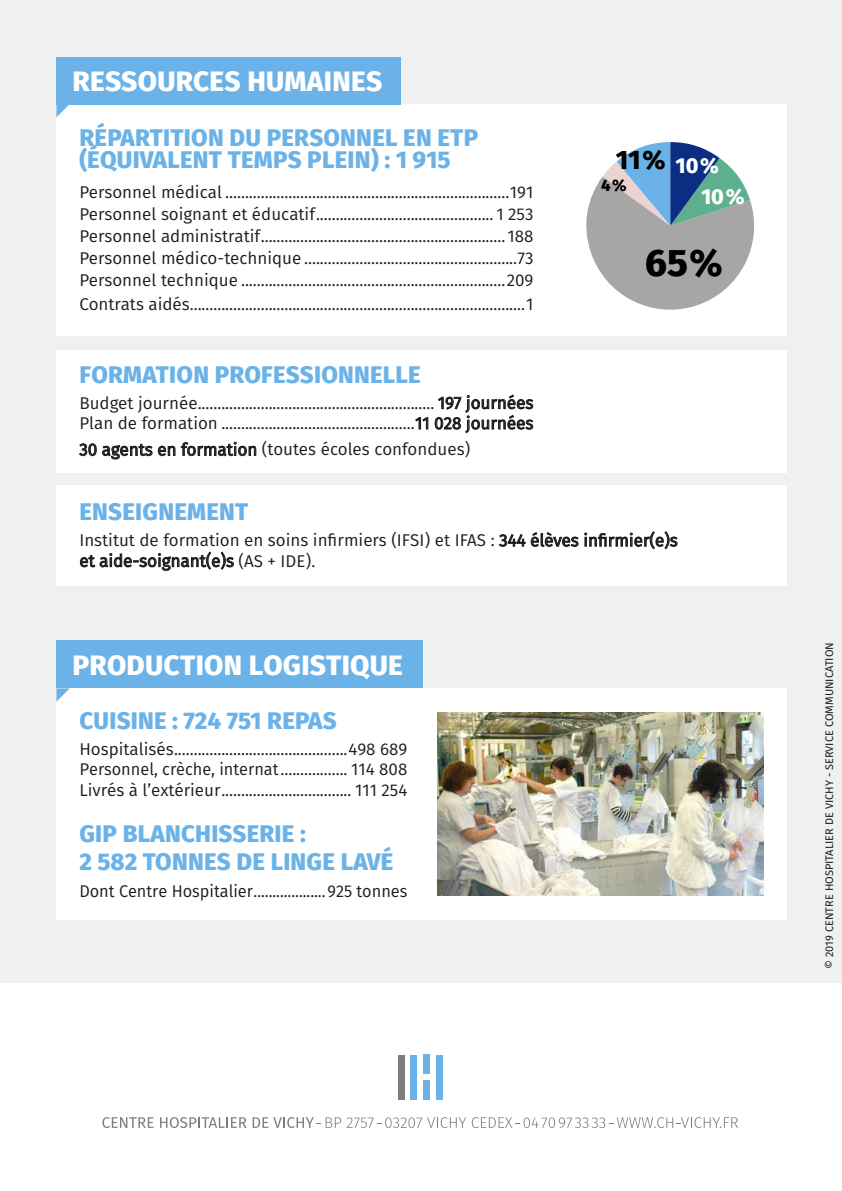
<style>
.page{position:relative;width:842px;height:1191px;background:#fff}
.page>*{position:absolute;margin:0;border:0;box-sizing:border-box;transform-origin:0 0}
.t1{font:800 38.2px "Fira Sans";color:#000}
.t2{font:800 28px "Fira Sans";letter-spacing:.01em;color:#fff}
.t3{font:800 26.6px "Fira Sans";color:#000}
.t4{font:800 24px/22px "Fira Sans";letter-spacing:.01em;color:#6ab2e7}
.t5{font:800 21.6px "Fira Sans";color:#fff}
.t6{font:17px/22px "Fira Sans";color:#1d1d1b;text-align:justify}
.t7{font:17px "Fira Sans";color:#1d1d1b;scale:.96 1}
.t8{font:800 16.6px "Fira Sans";color:#000}
.t9{font:11px "Fira Sans";color:#1d1d1b}
</style>
<div class="page">
<div style="left:398px;top:1054px;width:6px;height:45px;background:#7d7d7d"></div>
<div style="left:411px;top:1054px;width:6px;height:45px;background:#6ab2e7"></div>
<div style="left:436px;top:1054px;width:7px;height:45px;background:#6ab2e7"></div>
<div style="left:423px;top:1054px;width:7px;height:20px;background:#6ab2e7"></div>
<div style="left:423px;top:1080px;width:7px;height:19px;background:#6ab2e7"></div>
<svg style="left:102px;top:1117px;width:52px;height:11px"></svg>
<svg style="left:160px;top:1117px;width:87px;height:11px"></svg>
<svg style="left:253px;top:1117px;width:88px;height:11px"></svg>
<svg style="left:347px;top:1117px;width:119px;height:11px"></svg>
<svg style="left:472px;top:1117px;width:266px;height:11px"></svg>
<div style="left:0;top:0;width:842px;height:982px;background:#f0f0f0"></div>
<div style="left:56px;top:104px;width:730px;height:232px;background:#fff"></div>
<div style="left:56px;top:688px;width:730px;height:232px;background:#fff"></div>
<div style="left:56px;top:350px;width:730px;height:122px;background:#fff"></div>
<div style="left:56px;top:486px;width:730px;height:100px;background:#fff"></div>
<svg style="left:56px;top:104px;width:14px;height:13px"></svg>
<div style="left:56px;top:57px;width:345px;height:47px;background:#6ab2e7"></div>
<svg style="left:415px;top:394px;width:119px;height:40px"></svg>
<svg style="left:79px;top:442px;width:178px;height:18px"></svg>
<svg style="left:499px;top:531px;width:179px;height:19px"></svg>
<svg style="left:80px;top:551px;width:154px;height:20px"></svg>
<svg style="left:586px;top:142px;width:168px;height:168px"></svg>
<div style="left:56px;top:640px;width:367px;height:48px;background:#6ab2e7"></div>
<svg style="left:56px;top:688px;width:14px;height:13px"></svg>
<img style="left:437px;top:713px;width:326px;height:182px">
<h2 class="t2" style="left:72px;top:62px;width:311px">RESSOURCES HUMAINES</h2>
<h3 class="t4" style="left:79px;top:129px;width:400px">RÉPARTITION DU PERSONNEL EN ETP (ÉQUIVALENT TEMPS PLEIN) : 1 915</h3>
<p class="t6" style="left:79px;top:182px;width:456px">Personnel médical ........................................................................191<br>Personnel soignant et éducatif............................................. 1 253<br>Personnel administratif.............................................................. 188<br>Personnel médico-technique ......................................................73<br>Personnel technique ...................................................................209</p>
<p class="t6" style="left:79px;top:294px;width:456px">Contrats aidés.....................................................................................1</p>
<h3 class="t4" style="left:79px;top:365px;width:343px">FORMATION PROFESSIONNELLE</h3>
<p class="t6" style="left:79px;top:394px;width:456px;line-height:20.4px">Budget journée............................................................ 197 journées<br>Plan de formation .................................................11 028 journées</p>
<p class="t6" style="left:79px;top:440px;width:392px">30 agents en formation (toutes écoles confondues)</p>
<h3 class="t3" style="left:616px;top:141px;width:51px">11 %</h3>
<p class="t8" style="left:601px;top:174px;width:27px">4 %</p>
<p class="t5" style="left:675px;top:151px;width:45px">10 %</p>
<p class="t5" style="left:701px;top:181px;width:45px">10 %</p>
<h1 class="t1" style="left:645px;top:236px;width:79px">65 %</h1>
<h3 class="t4" style="left:79px;top:502px;width:170px">ENSEIGNEMENT</h3>
<p class="t6" style="left:79px;top:531px;width:600px;line-height:20.4px">Institut de formation en soins infirmiers (IFSI) et IFAS : 344 élèves infirmier(e)s et aide-soignant(e)s (AS + IDE).</p>
<h2 class="t2" style="left:72px;top:645px;width:332px">PRODUCTION LOGISTIQUE</h2>
<h3 class="t4" style="left:79px;top:711px;width:259px">CUISINE : 724 751 REPAS</h3>
<p class="t6" style="left:79px;top:740px;width:330px;line-height:20.4px">Hospitalisés............................................498 689<br>Personnel, crèche, internat................. 114 808<br>Livrés à l’extérieur................................. 111 254</p>
<h3 class="t4" style="left:79px;top:820px;width:316px;line-height:28.8px">GIP BLANCHISSERIE :<br>2 582 TONNES DE LINGE LAVÉ</h3>
<p class="t7" style="left:79px;top:878px;width:343px">Dont Centre Hospitalier...................925 tonnes</p>
<p class="t9" style="left:821px;top:969px;width:328px;rotate:-90deg">© 2019 CENTRE HOSPITALIER DE VICHY - SERVICE COMMUNICATION</p>
</div>
